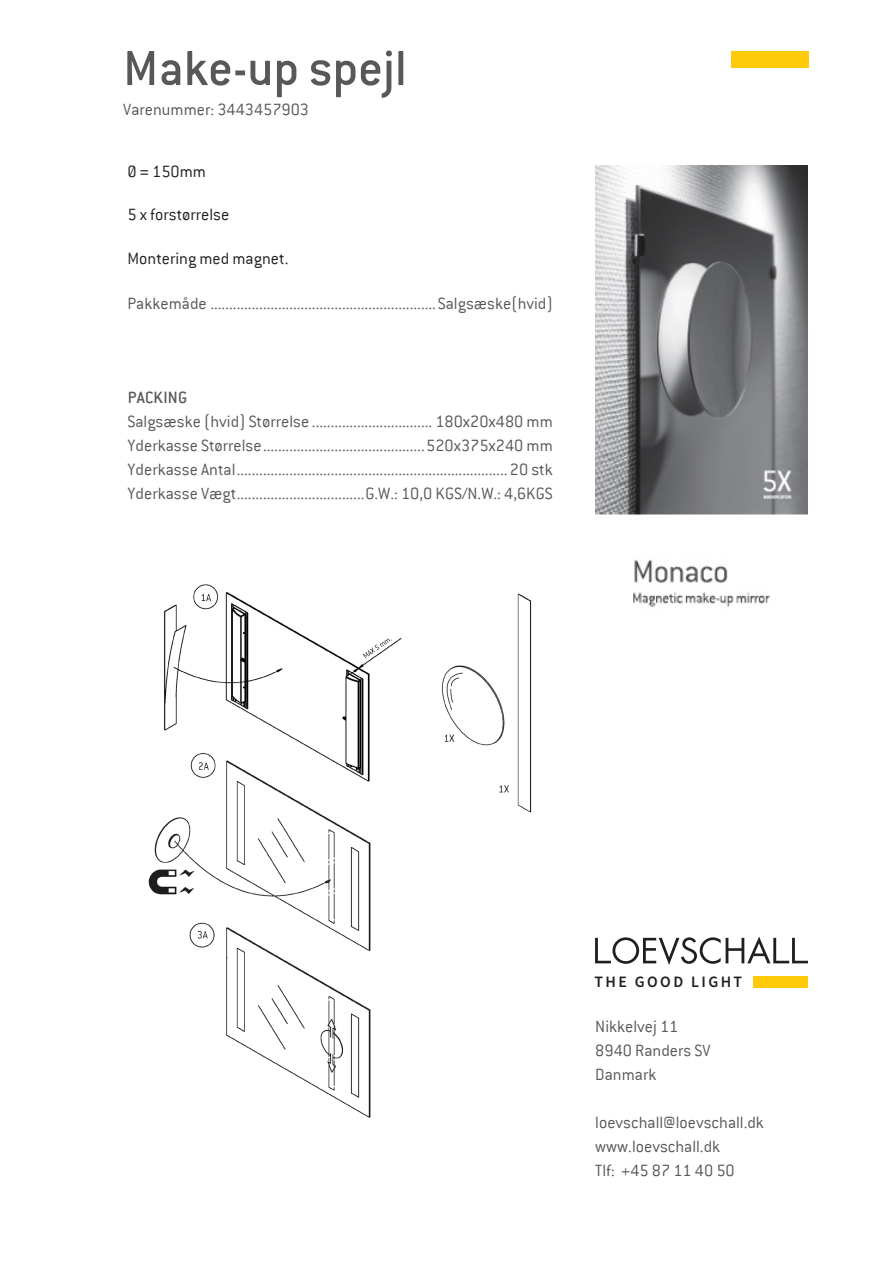
<style>
.page{position:relative;width:893px;height:1263px;background:#fff}
.page>*{position:absolute;margin:0;border:0;box-sizing:border-box;transform-origin:0 0}
.t1{font:500 54px "Conduit ITC";color:#57585a}
.t2{font:300 18px "Conduit ITC";color:#57585a}
.t3{font:300 18px "Conduit ITC";color:#231f20}
.t4{font:500 18px "Conduit ITC";letter-spacing:.015em;color:#57585a}
.t5{font:600 15.9px "Source Sans Pro";letter-spacing:.15em;color:#231f20}
</style>
<div class="page">
<svg style="left:595px;top:936px;width:213px;height:29px"></svg>
<div style="left:753px;top:976px;width:55px;height:12px;background:#feca0a"></div>
<div style="left:731px;top:51px;width:78px;height:16px;background:#feca0a"></div>
<img style="left:148px;top:584px;width:384px;height:534px">
<img style="left:595px;top:166px;width:213px;height:441px">
<p class="t1" style="left:123px;top:38px;width:285px">Make-up spejl</p>
<p class="t2" style="left:123px;top:100px;width:187px">Varenummer: 3443457903</p>
<p class="t3" style="left:128px;top:162px;width:80px">Ø = 150mm</p>
<p class="t3" style="left:128px;top:205px;width:103px">5 x forstørrelse</p>
<p class="t3" style="left:128px;top:248px;width:162px">Montering med magnet.</p>
<p class="t2" style="left:128px;top:294px;width:427px">Pakkemåde ............................................................Salgsæske(hvid)</p>
<p class="t4" style="left:128px;top:387px;width:61px">PACKING</p>
<p class="t2" style="left:128px;top:411px;width:427px">Salgsæske (hvid) Størrelse ................................ 180x20x480 mm</p>
<p class="t2" style="left:128px;top:435px;width:427px">Yderkasse Størrelse...........................................520x375x240 mm</p>
<p class="t2" style="left:128px;top:459px;width:427px">Yderkasse Antal........................................................................20 stk</p>
<p class="t2" style="left:128px;top:483px;width:427px">Yderkasse Vægt..................................G.W.: 10,0 KGS/N.W.: 4,6KGS</p>
<p class="t5" style="left:595px;top:972px;width:149px">THE GOOD LIGHT</p>
<p class="t2" style="left:595px;top:1016px;width:85px">Nikkelvej 11</p>
<p class="t2" style="left:595px;top:1040px;width:117px">8940 Randers SV</p>
<p class="t2" style="left:595px;top:1064px;width:63px">Danmark</p>
<p class="t2" style="left:595px;top:1112px;width:170px">loevschall@loevschall.dk</p>
<p class="t2" style="left:595px;top:1136px;width:126px">www.loevschall.dk</p>
<p class="t2" style="left:595px;top:1160px;width:141px">Tlf: +45 87 11 40 50</p>
</div>
